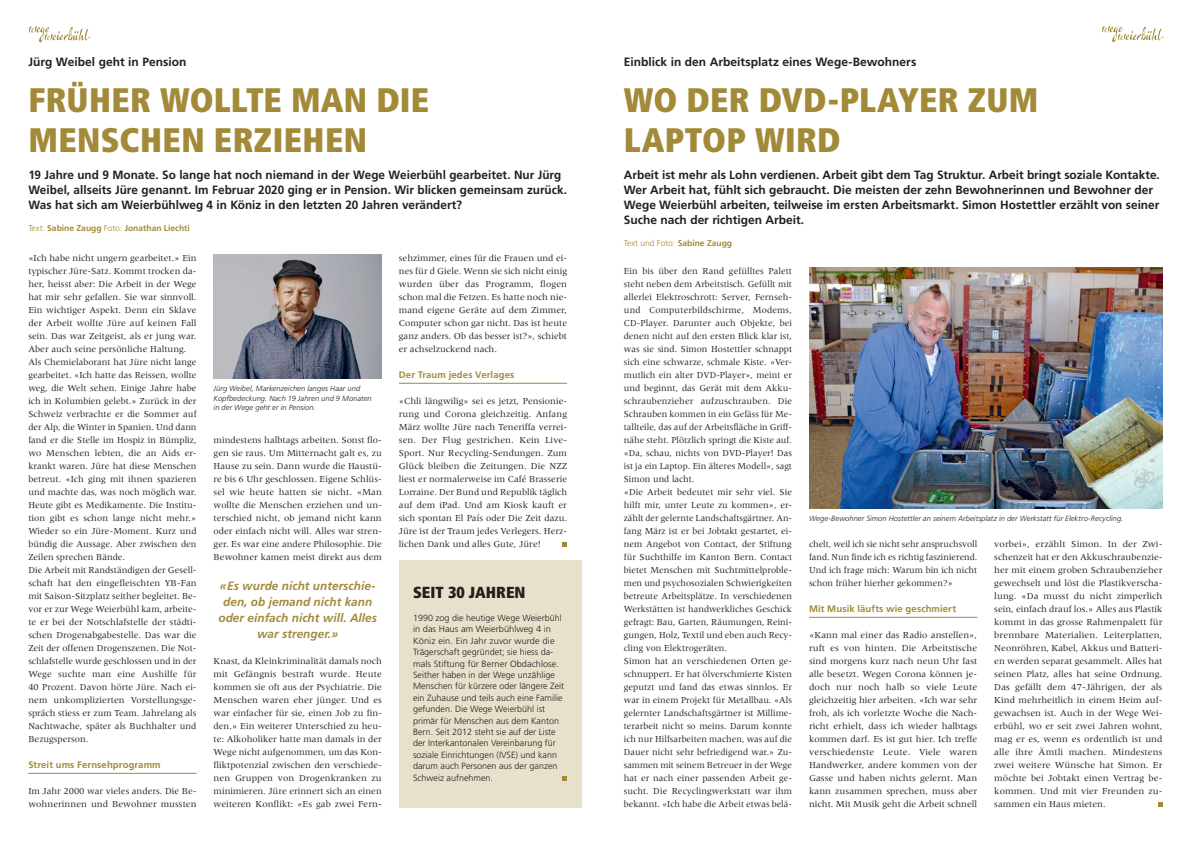
<style>
.page{position:relative;width:1191px;height:842px;background:#fff}
.page>*{position:absolute;margin:0;border:0;box-sizing:border-box;transform-origin:0 0}
.t1{font:900 condensed 34px/40px "Frutiger";letter-spacing:.01em;color:#a28a38}
.t2{font:900 condensed 16px "Frutiger";color:#231f20}
.t3{font:700 12px/15px "Frutiger";color:#231f20}
.t4{font:italic 700 12px/16px "Frutiger";letter-spacing:.005em;color:#a28a38;text-align:center}
.t5{font:9.5px/13px "Meridien";color:#231f20;text-align:justify}
.t6{font:9.5px/13px "Meridien";color:#231f20;text-align:justify;scale:.96 1}
.t7{font:700 9.5px "Frutiger";letter-spacing:.015em;color:#a28a38}
.t8{font:300 9px/11.4px "Frutiger";color:#231f20}
.t9{font:700 8.5px "Frutiger";color:#a28a38}
.t10{font:300 8.5px "Frutiger";color:#a28a38}
.t11{font:italic 300 7.5px/9.5px "Frutiger";letter-spacing:.01em;color:#231f20}
.s1{font-weight:300}
.s2{font-weight:700}
</style>
<div class="page">
<svg style="left:1102px;top:26px;width:61px;height:16px"></svg>
<svg style="left:29px;top:26px;width:61px;height:16px"></svg>
<hr style="left:28px;top:773px;width:169px;height:1px;background:#a28a38">
<hr style="left:399px;top:383px;width:168px;height:1px;background:#a28a38">
<svg style="left:562px;top:543px;width:5px;height:4px"></svg>
<img style="left:214px;top:254px;width:168px;height:124px">
<hr style="left:809px;top:617px;width:168px;height:1px;background:#a28a38">
<svg style="left:1158px;top:803px;width:4px;height:4px"></svg>
<img style="left:809px;top:267px;width:353px;height:241px">
<div style="left:399px;top:560px;width:182px;height:247px;background:#e7e1cb"></div>
<svg style="left:562px;top:776px;width:5px;height:4px"></svg>
<p class="t3" style="left:28px;top:55px;width:160px">Jürg Weibel geht in Pension</p>
<h1 class="t1" style="left:28px;top:80px;width:402px">FRÜHER WOLLTE MAN DIE<br>MENSCHEN ERZIEHEN</h1>
<p class="t3" style="left:28px;top:167px;width:540px">19 Jahre und 9 Monate. So lange hat noch niemand in der Wege Weierbühl gearbeitet. Nur Jürg<br>Weibel, allseits Jüre genannt. Im Februar 2020 ging er in Pension. Wir blicken gemeinsam zurück.<br>Was hat sich am Weierbühlweg 4 in Köniz in den letzten 20 Jahren verändert?</p>
<p class="t9" style="left:28px;top:223px;width:163px"><span class="s1">Text:</span> Sabine Zaugg <span class="s1">Foto:</span> Jonathan Liechti</p>
<p class="t5" style="left:28px;top:252px;width:170px;text-align:left">«Ich habe nicht ungern gearbeitet.» Ein typischer Jüre-Satz. Kommt trocken da&shy;her, heisst aber: Die Arbeit in der Wege hat mir sehr gefallen. Sie war sinnvoll.<br>Ein wichtiger Aspekt. Denn ein Sklave der Arbeit wollte Jüre auf keinen Fall sein. Das war Zeitgeist, als er jung war.<br>Aber auch seine persönliche Haltung.<br>Als Chemielaborant hat Jüre nicht lange gearbeitet. «Ich hatte das Reissen, wollte weg, die Welt sehen. Einige Jahre habe ich in Kolumbien gelebt.» Zurück in der Schweiz verbrachte er die Sommer auf der Alp, die Winter in Spanien. Und dann fand er die Stelle im Hospiz in Bümpliz, wo Menschen lebten, die an Aids er&shy;krankt waren. Jüre hat diese Menschen betreut. «Ich ging mit ihnen spazieren und machte das, was noch möglich war.<br>Heute gibt es Medikamente. Die Institu&shy;tion gibt es schon lange nicht mehr.» Wieder so ein Jüre-Moment. Kurz und bündig die Aussage. Aber zwischen den Zeilen sprechen Bände.<br>Die Arbeit mit Randständigen der Gesell&shy;schaft hat den eingefleischten YB-Fan mit Saison-Sitzplatz seither begleitet. Be&shy;vor er zur Wege Weierbühl kam, arbeite&shy;te er bei der Notschlafstelle der städti&shy;schen Drogenabgabestelle. Das war die Zeit der offenen Drogenszenen. Die Not&shy;schlafstelle wurde geschlossen und in der Wege suchte man eine Aushilfe für 40 Prozent. Davon hörte Jüre. Nach ei&shy;nem unkomplizierten Vorstellungsge&shy;spräch stiess er zum Team. Jahrelang als Nachtwache, später als Buchhalter und Bezugsperson.</p>
<p class="t7" style="left:28px;top:759px;width:134px">Streit ums Fernsehprogramm</p>
<p class="t5" style="left:28px;top:785px;width:170px">Im Jahr 2000 war vieles anders. Die Be&shy;wohnerinnen und Bewohner mussten</p>
<p class="t5" style="left:399px;top:252px;width:170px">sehzimmer, eines für die Frauen und ei&shy;nes für d Giele. Wenn sie sich nicht einig wurden über das Programm, flogen schon mal die Fetzen. Es hatte noch nie&shy;mand eigene Geräte auf dem Zimmer, Computer schon gar nicht. Das ist heute ganz anders. Ob das besser ist?», schiebt er achselzuckend nach.</p>
<p class="t7" style="left:399px;top:369px;width:117px">Der Traum jedes Verlages</p>
<p class="t5" style="left:399px;top:395px;width:170px">«Chli längwilig» sei es jetzt, Pensionie&shy;rung und Corona gleichzeitig. Anfang März wollte Jüre nach Teneriffa verrei&shy;sen. Der Flug gestrichen. Kein Live-Sport. Nur Recycling-Sendungen. Zum Glück bleiben die Zeitungen. Die NZZ liest er normalerweise im Café Brasserie Lorraine. Der Bund und Republik täglich auf dem iPad. Und am Kiosk kauft er sich spontan El País oder Die Zeit dazu.<br>Jüre ist der Traum jedes Verlegers. Herz&shy;lichen Dank und alles Gute, Jüre!</p>
<p class="t11" style="left:214px;top:384px;width:160px">Jürg Weibel, Markenzeichen langes Haar und<br>Kopfbedeckung. Nach 19 Jahren und 9 Monaten in der Wege geht er in Pension.</p>
<p class="t5" style="left:214px;top:434px;width:170px">mindestens halbtags arbeiten. Sonst flo&shy;gen sie raus. Um Mitternacht galt es, zu Hause zu sein. Dann wurde die Haustü&shy;re bis 6 Uhr geschlossen. Eigene Schlüs&shy;sel wie heute hatten sie nicht. «Man wollte die Menschen erziehen und un&shy;terschied nicht, ob jemand nicht kann oder einfach nicht will. Alles war stren&shy;ger. Es war eine andere Philosophie. Die Bewohner kamen meist direkt aus dem</p>
<p class="t4" style="left:218px;top:578px;width:160px">«Es wurde nicht unterschie&shy;den, ob jemand nicht kann oder einfach nicht will. Alles war strenger.»</p>
<h2 class="t2" style="left:413px;top:583px;width:114px">SEIT 30 JAHREN</h2>
<p class="t8" style="left:413px;top:612px;width:153px">1990 zog die heutige Wege Weierbühl in das Haus am Weierbühlweg 4 in Köniz ein. Ein Jahr zuvor wurde die Trägerschaft gegründet; sie hiess da&shy;mals Stiftung für Berner Obdachlose.<br>Seither haben in der Wege unzählige Menschen für kürzere oder längere Zeit ein Zuhause und teils auch eine Familie gefunden. Die Wege Weierbühl ist primär für Menschen aus dem Kanton Bern. Seit 2012 steht sie auf der Liste der Interkantonalen Vereinbarung für soziale Einrichtungen (IVSE) und kann darum auch Personen aus der ganzen Schweiz aufnehmen.</p>
<p class="t5" style="left:214px;top:655px;width:170px">Knast, da Kleinkriminalität damals noch mit Gefängnis bestraft wurde. Heute kommen sie oft aus der Psychiatrie. Die Menschen waren eher jünger. Und es war einfacher für sie, einen Job zu fin&shy;den.» Ein weiterer Unterschied zu heu&shy;te: Alkoholiker hatte man damals in der Wege nicht aufgenommen, um das Kon&shy;fliktpotenzial zwischen den verschiede&shy;nen Gruppen von Drogenkranken zu minimieren. Jüre erinnert sich an einen weiteren Konflikt: «Es gab zwei Fern-</p>
<p class="t3" style="left:624px;top:55px;width:294px">Einblick in den Arbeitsplatz eines Wege-Bewohners</p>
<h1 class="t1" style="left:624px;top:80px;width:416px">WO DER DVD-PLAYER ZUM<br>LAPTOP WIRD</h1>
<p class="t3" style="left:624px;top:167px;width:537px">Arbeit ist mehr als Lohn verdienen. Arbeit gibt dem Tag Struktur. Arbeit bringt soziale Kontakte.<br>Wer Arbeit hat, fühlt sich gebraucht. Die meisten der zehn Bewohnerinnen und Bewohner der Wege Weierbühl arbeiten, teilweise im ersten Arbeitsmarkt. Simon Hostettler erzählt von seiner Suche nach der richtigen Arbeit.</p>
<p class="t10" style="left:624px;top:238px;width:110px">Text und Foto: <span class="s2">Sabine Zaugg</span></p>
<p class="t5" style="left:624px;top:265px;width:170px;text-align:left">Ein bis über den Rand gefülltes Palett steht neben dem Arbeitstisch. Gefüllt mit allerlei Elektroschrott: Server, Fernseh&shy;und Computerbildschirme, Modems, CD-Player. Darunter auch Objekte, bei denen nicht auf den ersten Blick klar ist, was sie sind. Simon Hostettler schnappt sich eine schwarze, schmale Kiste. «Ver&shy;mutlich ein alter DVD-Player», meint er und beginnt, das Gerät mit dem Akku&shy;schraubenzieher aufzuschrauben. Die Schrauben kommen in ein Gefäss für Me&shy;tallteile, das auf der Arbeitsfläche in Griff&shy;nähe steht. Plötzlich springt die Kiste auf. «Da, schau, nichts von DVD-Player! Das ist ja ein Laptop. Ein älteres Modell», sagt Simon und lacht.<br>«Die Arbeit bedeutet mir sehr viel. Sie hilft mir, unter Leute zu kommen», er&shy;zählt der gelernte Landschaftsgärtner. An&shy;fang März ist er bei Jobtakt gestartet, ei&shy;nem Angebot von Contact, der Stiftung für Suchthilfe im Kanton Bern. Contact bietet Menschen mit Suchtmittelproble&shy;men und psychosozialen Schwierigkeiten betreute Arbeitsplätze. In verschiedenen Werkstätten ist handwerkliches Geschick gefragt: Bau, Garten, Räumungen, Reini&shy;gungen, Holz, Textil und eben auch Recy&shy;cling von Elektrogeräten.<br>Simon hat an verschiedenen Orten ge&shy;schnuppert. Er hat ölverschmierte Kisten geputzt und fand das etwas sinnlos. Er war in einem Projekt für Metallbau. «Als gelernter Landschaftsgärtner ist Millime&shy;terarbeit nicht so meins. Darum konnte ich nur Hilfsarbeiten machen, was auf die Dauer nicht sehr befriedigend war.» Zu&shy;sammen mit seinem Betreuer in der Wege hat er nach einer passenden Arbeit ge&shy;sucht. Die Recyclingwerkstatt war ihm bekannt. «Ich habe die Arbeit etwas belä-</p>
<p class="t11" style="left:809px;top:514px;width:316px">Wege-Bewohner Simon Hostettler an seinem Arbeitsplatz in der Werkstatt für Elektro-Recycling.</p>
<p class="t6" style="left:809px;top:538px;width:177px">chelt, weil ich sie nicht sehr anspruchsvoll fand. Nun finde ich es richtig faszinierend.<br>Und ich frage mich: Warum bin ich nicht schon früher hierher gekommen?»</p>
<p class="t7" style="left:809px;top:603px;width:148px">Mit Musik läufts wie geschmiert</p>
<p class="t5" style="left:809px;top:629px;width:170px">«Kann mal einer das Radio anstellen», ruft es von hinten. Die Arbeitstische sind morgens kurz nach neun Uhr fast alle besetzt. Wegen Corona können je&shy;doch nur noch halb so viele Leute gleichzeitig hier arbeiten. «Ich war sehr froh, als ich vorletzte Woche die Nach&shy;richt erhielt, dass ich wieder halbtags kommen darf. Es ist gut hier. Ich treffe verschiedenste Leute. Viele waren Handwerker, andere kommen von der Gasse und haben nichts gelernt. Man kann zusammen sprechen, muss aber nicht. Mit Musik geht die Arbeit schnell</p>
<p class="t5" style="left:994px;top:538px;width:170px">vorbei», erzählt Simon. In der Zwi&shy;schenzeit hat er den Akkuschraubenzie&shy;her mit einem groben Schraubenzieher gewechselt und löst die Plastikverscha&shy;lung. «Da musst du nicht zimperlich sein, einfach drauf los.» Alles aus Plastik kommt in das grosse Rahmenpalett für brennbare Materialien. Leiterplatten, Neonröhren, Kabel, Akkus und Batteri&shy;en werden separat gesammelt. Alles hat seinen Platz, alles hat seine Ordnung.<br>Das gefällt dem 47-Jährigen, der als Kind mehrheitlich in einem Heim auf&shy;gewachsen ist. Auch in der Wege Wei&shy;erbühl, wo er seit zwei Jahren wohnt, mag er es, wenn es ordentlich ist und alle ihre Ämtli machen. Mindestens zwei weitere Wünsche hat Simon. Er möchte bei Jobtakt einen Vertrag be&shy;kommen. Und mit vier Freunden zu&shy;sammen ein Haus mieten.</p>
</div>
